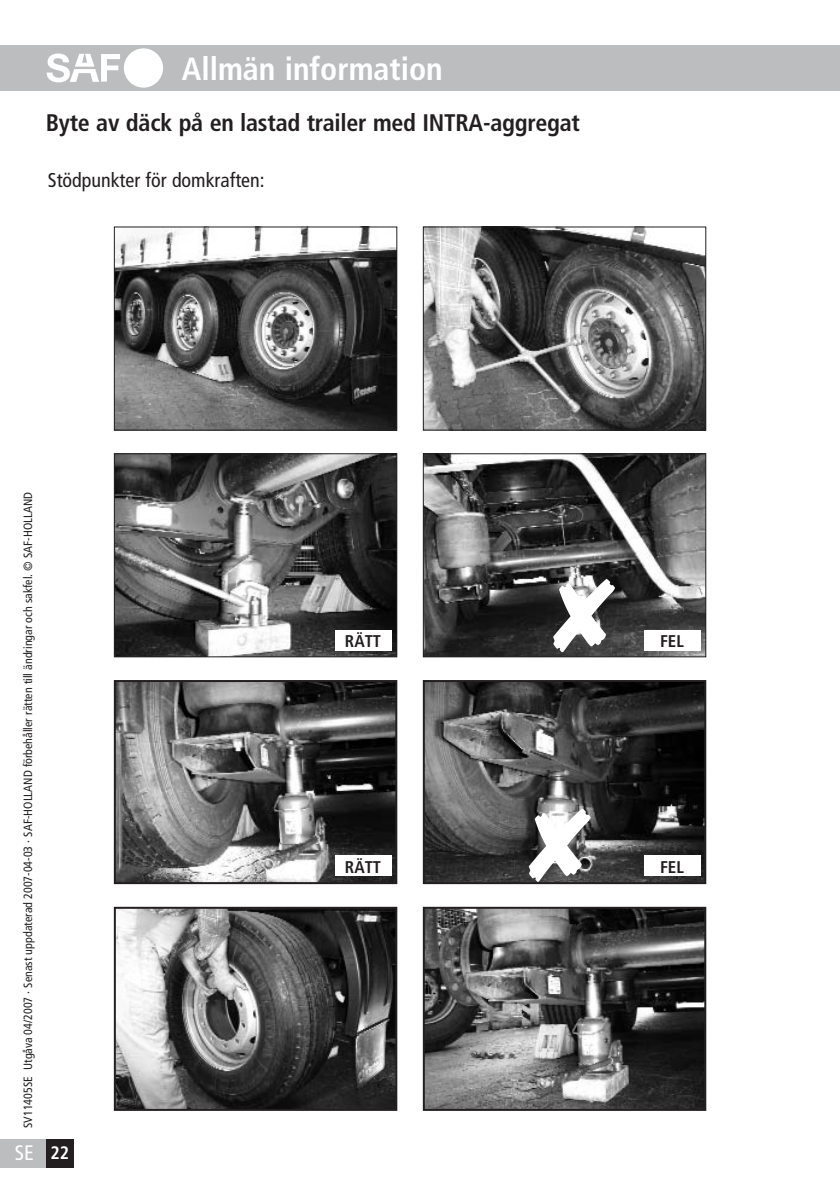
<style>
.page{position:relative;width:840px;height:1190px;background:#fff}
.page>*{position:absolute;margin:0;border:0;box-sizing:border-box;transform-origin:0 0}
.t1{font:700 condensed 32px "Frutiger";color:#fff}
.t2{font:700 condensed 24px "Frutiger";letter-spacing:-.01em;color:#231f20}
.t3{font:condensed 21px "Frutiger";color:#fff}
.t4{font:condensed 20px "Frutiger";color:#231f20}
.t5{font:700 condensed 18px "Frutiger";color:#fff}
.t6{font:700 condensed 17px "Frutiger";color:#231f20}
.t7{font:condensed 12px "Frutiger";color:#231f20}
</style>
<div class="page">
<div style="left:0;top:45px;width:840px;height:45px;background:#bbbdbf"></div>
<div style="left:124px;top:48px;width:39px;height:40px;background:#fff;border-radius:50%"></div>
<svg style="left:47px;top:54px;width:73px;height:28px"></svg>
<div style="left:46px;top:1139px;width:28px;height:28px;background:#231f20"></div>
<div style="left:0;top:1139px;width:46px;height:28px;background:#bbbdbf"></div>
<img style="left:116px;top:228px;width:279px;height:201px">
<div style="left:114px;top:226px;width:283px;height:205px;border:1px solid #231f20"></div>
<img style="left:425px;top:228px;width:279px;height:201px">
<div style="left:423px;top:226px;width:283px;height:205px;border:1px solid #231f20"></div>
<img style="left:116px;top:455px;width:279px;height:200px">
<div style="left:114px;top:453px;width:283px;height:204px;border:1px solid #231f20"></div>
<img style="left:425px;top:455px;width:279px;height:200px">
<div style="left:423px;top:453px;width:283px;height:204px;border:1px solid #231f20"></div>
<img style="left:117px;top:683px;width:277px;height:198px">
<div style="left:114px;top:680px;width:283px;height:204px;border:2px solid #231f20"></div>
<img style="left:426px;top:683px;width:277px;height:198px">
<div style="left:423px;top:680px;width:283px;height:204px;border:2px solid #231f20"></div>
<img style="left:117px;top:910px;width:277px;height:198px">
<div style="left:114px;top:907px;width:283px;height:204px;border:2px solid #231f20"></div>
<img style="left:426px;top:910px;width:277px;height:198px">
<div style="left:423px;top:907px;width:283px;height:204px;border:2px solid #231f20"></div>
<div style="left:335px;top:630px;width:56px;height:21px;background:#fff"></div>
<div style="left:644px;top:630px;width:56px;height:21px;background:#fff"></div>
<div style="left:335px;top:856px;width:56px;height:20px;background:#fff"></div>
<div style="left:644px;top:856px;width:56px;height:20px;background:#fff"></div>
<svg style="left:553px;top:579px;width:62px;height:73px;background:#5b5b5b"></svg>
<svg style="left:529px;top:809px;width:62px;height:73px;background:#727272"></svg>
<h1 class="t1" style="left:182px;top:56px;width:263px">Allmän information</h1>
<h2 class="t2" style="left:46px;top:113px;width:536px">Byte av däck på en lastad trailer med INTRA-aggregat</h2>
<h3 class="t4" style="left:48px;top:172px;width:218px">Stödpunkter för domkraften:</h3>
<p class="t7" style="left:23px;top:1128px;width:637px;rotate:-90deg">SV11405SE Utgåva 04/2007 · Senast uppdaterad 2007-04-03 · SAF-HOLLAND förbehåller rätten till ändringar och sakfel. © SAF-HOLLAND</p>
<h3 class="t3" style="left:15px;top:1144px;width:21px">SE</h3>
<h3 class="t5" style="left:51px;top:1145px;width:20px">22</h3>
<h3 class="t6" style="left:345px;top:634px;width:38px">RÄTT</h3>
<h3 class="t6" style="left:660px;top:634px;width:25px">FEL</h3>
<h3 class="t6" style="left:345px;top:860px;width:38px">RÄTT</h3>
<h3 class="t6" style="left:660px;top:860px;width:25px">FEL</h3>
</div>
